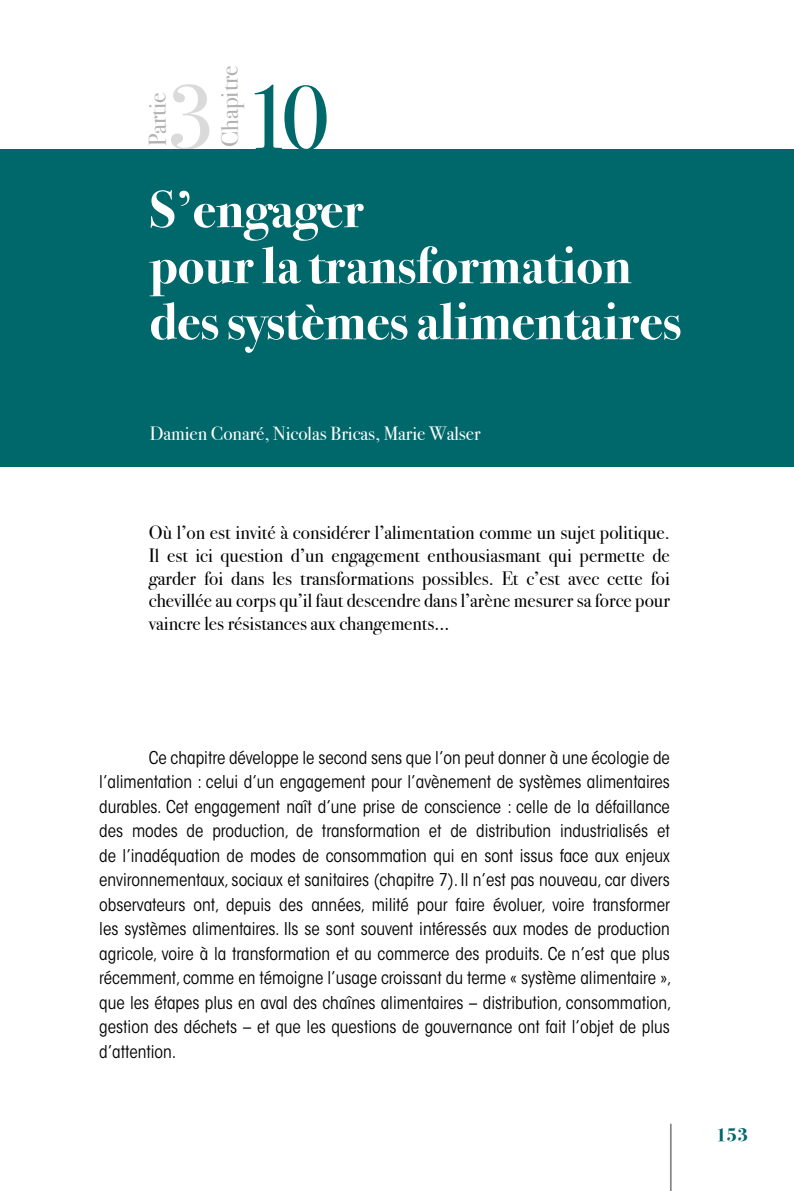
<style>
.page{position:relative;width:794px;height:1191px;background:#fff}
.page>*{position:absolute;margin:0;border:0;box-sizing:border-box;transform-origin:0 0}
.t1{font:91px "Bodoni Svty Two ITCTT";color:#00686b}
.quae-titre-chapitre{font:700 52.5px/56px "Bodoni Svty Two ITCTT";color:#fff}
.t2{font:24.5px "Bodoni Svty Two ITCTT";color:#b3b2b2}
.quae-chapo{font:19.25px/22.8px "Bodoni Svty Two ITCTT";color:#000;text-align:justify}
.quae-auteurs_BLANC{font:19.25px "Bodoni Svty Two ITCTT";color:#fff}
.t3{font:700 19.25px "Bodoni Svty Two ITCTT";color:#00686b}
.intro_chapitre{font:condensed 17.5px/24.5px "ITC Avant Garde Std";color:#000;text-align:justify}
.s1{color:#dadada}
</style>
<div class="page">
<hr style="left:670px;top:1124px;width:1px;height:67px;background:#878787">
<div style="left:0;top:149px;width:794px;height:317px;background:#00686b"></div>
<p class="t2" style="left:210px;top:147px;width:83px;rotate:-91deg">Chapitre</p>
<p class="t2" style="left:138px;top:147px;width:55px;rotate:-91deg">Partie</p>
<p class="t1" style="left:166px;top:44px;width:165px"><span class="s1">3</span> 10</p>
<p class="quae-titre-chapitre" style="left:150px;top:177px;width:533px">S’engager<br>pour la transformation des systèmes alimentaires</p>
<p class="quae-auteurs_BLANC" style="left:150px;top:417px;width:332px">Damien Conaré, Nicolas Bricas, Marie Walser</p>
<p class="quae-chapo" style="left:149px;top:519px;width:522px">Où l’on est invité à considérer l’alimentation comme un sujet politique.<br>Il est ici question d’un engagement enthousiasmant qui permette de garder foi dans les transformations possibles. Et c’est avec cette foi chevillée au corps qu’il faut descendre dans l’arène mesurer sa force pour vaincre les résistances aux changements…</p>
<p class="intro_chapitre" style="left:99px;top:745px;width:574px;text-indent:50px">Ce chapitre développe le second sens que l’on peut donner à une écologie de l’alimentation : celui d’un engagement pour l’avènement de systèmes alimentaires durables. Cet engagement naît d’une prise de conscience : celle de la défaillance des modes de production, de transformation et de distribution industrialisés et de l’inadéquation de modes de consommation qui en sont issus face aux enjeux environnementaux, sociaux et sanitaires (chapitre 7). Il n’est pas nouveau, car divers observateurs ont, depuis des années, milité pour faire évoluer, voire transformer les systèmes alimentaires. Ils se sont souvent intéressés aux modes de production agricole, voire à la transformation et au commerce des produits. Ce n’est que plus récemment, comme en témoigne l’usage croissant du terme « système alimentaire », que les étapes plus en aval des chaînes alimentaires – distribution, consommation, gestion des déchets – et que les questions de gouvernance ont fait l’objet de plus d’attention.</p>
<p class="t3" style="left:715px;top:1118px;width:34px">153</p>
</div>
